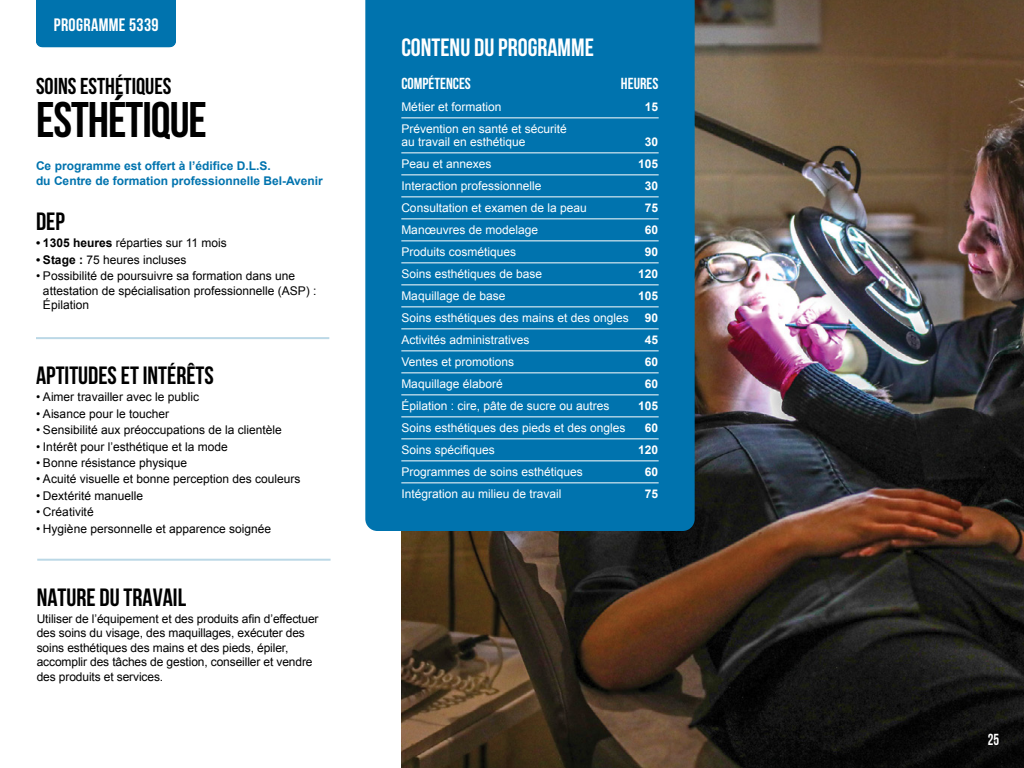
<style>
.page{position:relative;width:1024px;height:768px;background:#fff}
.page>*{position:absolute;margin:0;border:0;box-sizing:border-box;transform-origin:0 0}
.t1{font:700 50px "Bebas Neue";letter-spacing:-.02em;color:#000}
.t2{font:700 25px "Bebas Neue";color:#000}
.t3{font:700 25px "Bebas Neue";color:#fff}
.t4{font:700 23px "Bebas Neue";color:#000}
.t5{font:700 18px "Bebas Neue";letter-spacing:.02em;color:#fff}
.t6{font:700 16px "Bebas Neue";color:#fff}
.t7{font:700 16px "Bebas Neue";color:#fff;scale:.9 1}
.t8{font:12px/14.4px "Arial";color:#000}
.t9{font:12px/13px "Arial";color:#fff}
.t10{font:700 12px/14.4px "Arial";color:#0073ae}
.t11{font:700 12px "Arial";color:#fff}
.s1{font-weight:700}
</style>
<div class="page">
<img style="left:401px;top:0;width:623px;height:768px">
<div style="left:365px;top:0;width:330px;height:531px;background:#0073ae"></div>
<hr style="left:401px;top:117px;width:258px;height:1px;background:#fff">
<hr style="left:401px;top:152px;width:258px;height:1px;background:#fff">
<hr style="left:401px;top:174px;width:258px;height:1px;background:#fff">
<hr style="left:401px;top:196px;width:258px;height:1px;background:#fff">
<hr style="left:401px;top:218px;width:258px;height:1px;background:#fff">
<hr style="left:401px;top:240px;width:258px;height:1px;background:#fff">
<hr style="left:401px;top:262px;width:258px;height:1px;background:#fff">
<hr style="left:401px;top:284px;width:258px;height:1px;background:#fff">
<hr style="left:401px;top:306px;width:258px;height:1px;background:#fff">
<hr style="left:401px;top:328px;width:258px;height:1px;background:#fff">
<hr style="left:401px;top:350px;width:258px;height:1px;background:#fff">
<hr style="left:401px;top:372px;width:258px;height:1px;background:#fff">
<hr style="left:401px;top:394px;width:258px;height:1px;background:#fff">
<hr style="left:401px;top:416px;width:258px;height:1px;background:#fff">
<hr style="left:401px;top:438px;width:258px;height:1px;background:#fff">
<hr style="left:401px;top:460px;width:258px;height:1px;background:#fff">
<hr style="left:401px;top:482px;width:258px;height:1px;background:#fff">
<div style="left:36px;top:0;width:140px;height:47px;background:#0073ae"></div>
<hr style="left:36px;top:337px;width:293px;height:2px;background:#bbd8e6">
<hr style="left:37px;top:559px;width:294px;height:2px;background:#bbd8e6">
<div style="left:394px;top:503px;width:272px;height:8px;background:#0073ae;border-radius:4px"></div>
<h3 class="t5" style="left:54px;top:14px;width:106px">PROGRAMME 5339</h3>
<h3 class="t4" style="left:36px;top:74px;width:137px">SOINS ESTHÉTIQUES</h3>
<h1 class="t1" style="left:36px;top:93px;width:173px">ESTHÉTIQUE</h1>
<p class="t10" style="left:36px;top:159px;width:288px">Ce programme est offert à l’édifice D.L.S.<br>du Centre de formation professionnelle Bel-Avenir</p>
<h2 class="t2" style="left:36px;top:208px;width:30px">DEP</h2>
<p class="t8" style="left:36px;top:236px;width:192px"><span class="s1">• 1305 heures</span> réparties sur 11 mois</p>
<p class="t8" style="left:36px;top:253px;width:152px"><span class="s1">• Stage :</span> 75 heures incluses</p>
<p class="t8" style="left:43px;top:269px;width:275px;text-indent:-7px">• Possibilité de poursuivre sa formation dans une attestation de spécialisation professionnelle (ASP) :<br>Épilation</p>
<h2 class="t2" style="left:36px;top:362px;width:179px">APTITUDES ET INTÉRÊTS</h2>
<p class="t8" style="left:36px;top:390px;width:165px">• Aimer travailler avec le public</p>
<p class="t8" style="left:36px;top:407px;width:135px">• Aisance pour le toucher</p>
<p class="t8" style="left:36px;top:423px;width:247px">• Sensibilité aux préoccupations de la clientèle</p>
<p class="t8" style="left:36px;top:439px;width:193px">• Intérêt pour l’esthétique et la mode</p>
<p class="t8" style="left:36px;top:456px;width:153px">• Bonne résistance physique</p>
<p class="t8" style="left:36px;top:472px;width:266px">• Acuité visuelle et bonne perception des couleurs</p>
<p class="t8" style="left:36px;top:489px;width:109px">• Dextérité manuelle</p>
<p class="t8" style="left:36px;top:505px;width:59px">• Créativité</p>
<p class="t8" style="left:36px;top:521px;width:237px">• Hygiène personnelle et apparence soignée</p>
<h2 class="t2" style="left:37px;top:583px;width:151px">NATURE DU TRAVAIL</h2>
<p class="t8" style="left:37px;top:612px;width:283px">Utiliser de l’équipement et des produits afin d’effectuer des soins du visage, des maquillages, exécuter des soins esthétiques des mains et des pieds, épiler, accomplir des tâches de gestion, conseiller et vendre des produits et services.</p>
<h2 class="t3" style="left:401px;top:34px;width:194px">CONTENU DU PROGRAMME</h2>
<h3 class="t6" style="left:401px;top:75px;width:71px">COMPÉTENCES</h3>
<h3 class="t6" style="left:621px;top:75px;width:39px">HEURES</h3>
<p class="t9" style="left:401px;top:100px;width:102px">Métier et formation</p>
<p class="t11" style="left:645px;top:99px;width:15px">15</p>
<p class="t9" style="left:401px;top:122px;width:167px">Prévention en santé et sécurité au travail en esthétique</p>
<p class="t11" style="left:645px;top:134px;width:15px">30</p>
<p class="t9" style="left:401px;top:157px;width:92px">Peau et annexes</p>
<p class="t11" style="left:638px;top:156px;width:22px">105</p>
<p class="t9" style="left:401px;top:179px;width:142px">Interaction professionnelle</p>
<p class="t11" style="left:645px;top:178px;width:15px">30</p>
<p class="t9" style="left:401px;top:201px;width:187px">Consultation et examen de la peau</p>
<p class="t11" style="left:645px;top:200px;width:15px">75</p>
<p class="t9" style="left:401px;top:223px;width:138px">Manœuvres de modelage</p>
<p class="t11" style="left:645px;top:222px;width:15px">60</p>
<p class="t9" style="left:401px;top:245px;width:116px">Produits cosmétiques</p>
<p class="t11" style="left:645px;top:244px;width:15px">90</p>
<p class="t9" style="left:401px;top:267px;width:142px">Soins esthétiques de base</p>
<p class="t11" style="left:638px;top:266px;width:22px">120</p>
<p class="t9" style="left:401px;top:289px;width:106px">Maquillage de base</p>
<p class="t11" style="left:638px;top:288px;width:22px">105</p>
<p class="t9" style="left:401px;top:311px;width:229px">Soins esthétiques des mains et des ongles</p>
<p class="t11" style="left:645px;top:310px;width:15px">90</p>
<p class="t9" style="left:401px;top:333px;width:130px">Activités administratives</p>
<p class="t11" style="left:645px;top:332px;width:15px">45</p>
<p class="t9" style="left:401px;top:355px;width:114px">Ventes et promotions</p>
<p class="t11" style="left:645px;top:354px;width:15px">60</p>
<p class="t9" style="left:401px;top:377px;width:103px">Maquillage élaboré</p>
<p class="t11" style="left:645px;top:376px;width:15px">60</p>
<p class="t9" style="left:401px;top:399px;width:210px">Épilation : cire, pâte de sucre ou autres</p>
<p class="t11" style="left:638px;top:398px;width:22px">105</p>
<p class="t9" style="left:401px;top:421px;width:226px">Soins esthétiques des pieds et des ongles</p>
<p class="t11" style="left:645px;top:420px;width:15px">60</p>
<p class="t9" style="left:401px;top:443px;width:95px">Soins spécifiques</p>
<p class="t11" style="left:638px;top:442px;width:22px">120</p>
<p class="t9" style="left:401px;top:465px;width:183px">Programmes de soins esthétiques</p>
<p class="t11" style="left:645px;top:464px;width:15px">60</p>
<p class="t9" style="left:401px;top:487px;width:162px">Intégration au milieu de travail</p>
<p class="t11" style="left:645px;top:486px;width:15px">75</p>
<h3 class="t7" style="left:988px;top:731px;width:14px">25</h3>
</div>
